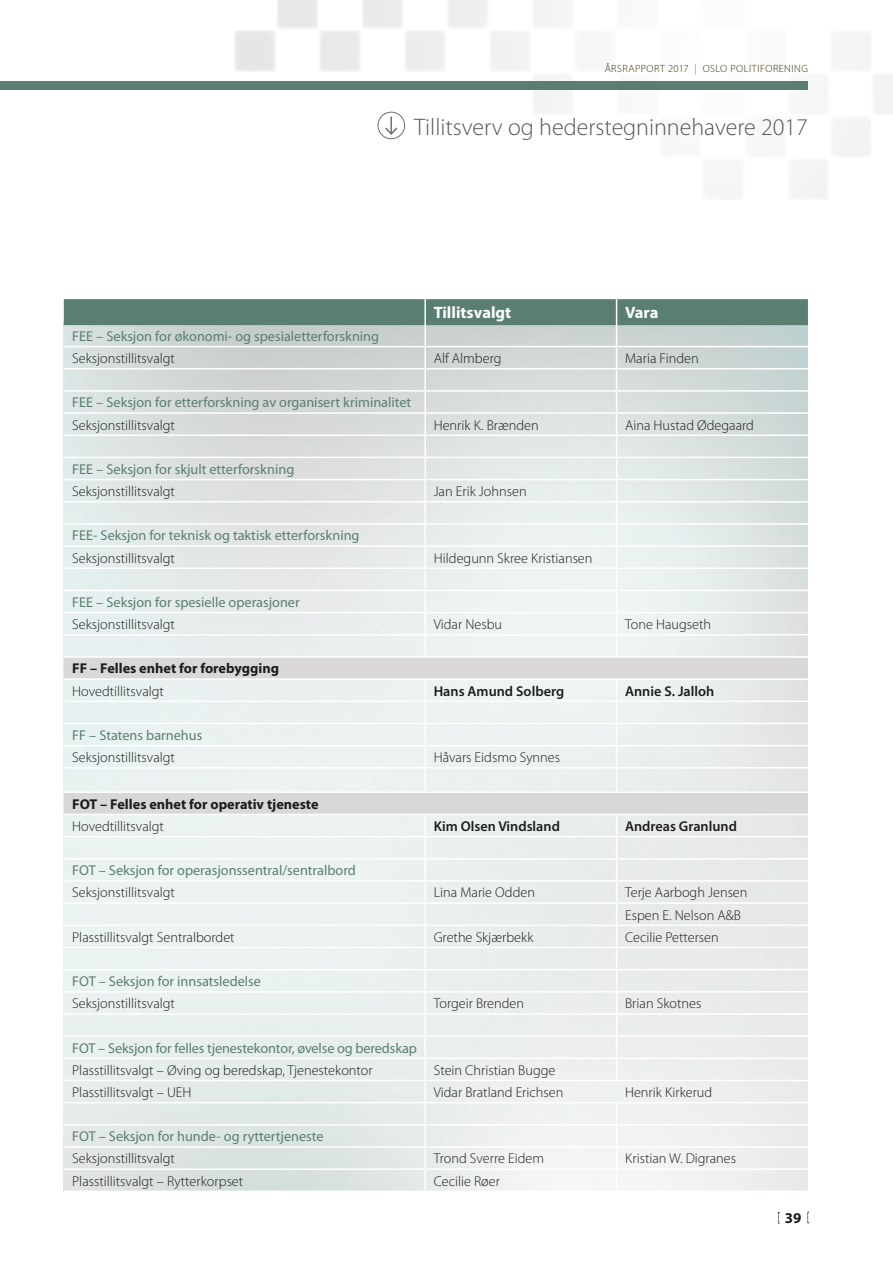
<style>
.page{position:relative;width:893px;height:1263px;background:#fff}
.page>*{position:absolute;margin:0;border:0;box-sizing:border-box;transform-origin:0 0}
.t1{font:300 24px "Myriad Pro";color:#575756}
.t2{font:700 16.5px "Myriad Pro";color:#fff}
.t3{font:700 15px "Myriad Pro";color:#1d1d1b}
.t4{font:300 14.25px/22.2px "Myriad Pro";color:#1d1d1b}
.t5{font:14.25px "Myriad Pro";color:#5a7f71}
.t6{font:700 14.25px "Myriad Pro";color:#1d1d1b}
.t7{font:600 14.25px "Myriad Pro";color:#1d1d1b}
.t8{font:300 10.5px "Myriad Pro";letter-spacing:.045em;color:#3e3200}
.s1{color:#5a7f71}
</style>
<div class="page">
<svg style="left:234px;top:0;width:659px;height:199px"></svg>
<div style="left:0;top:81px;width:808px;height:9px;background:#5a7f71"></div>
<svg style="left:807px;top:1212px;width:2px;height:11px"></svg>
<svg style="left:778px;top:1212px;width:1px;height:12px"></svg>
<div style="left:378px;top:112px;width:27px;height:27px;border:1px solid #706f6f;border-radius:50%"></div>
<svg style="left:383px;top:117px;width:16px;height:19px"></svg>
<svg style="left:64px;top:658px;width:744px;height:156px;fill:#e9f1f0"></svg>
<hr style="left:64px;top:700px;width:361px;height:2px;background:#fff">
<hr style="left:425px;top:700px;width:192px;height:2px;background:#fff">
<hr style="left:617px;top:700px;width:191px;height:2px;background:#fff">
<hr style="left:64px;top:767px;width:361px;height:1px;background:#fff">
<hr style="left:425px;top:767px;width:192px;height:1px;background:#fff">
<hr style="left:617px;top:767px;width:191px;height:1px;background:#fff">
<hr style="left:424px;top:680px;width:2px;height:20px;background:#fff">
<hr style="left:424px;top:702px;width:2px;height:21px;background:#fff">
<hr style="left:424px;top:724px;width:2px;height:21px;background:#fff">
<hr style="left:424px;top:746px;width:2px;height:21px;background:#fff">
<hr style="left:424px;top:768px;width:2px;height:23px;background:#fff">
<svg style="left:616px;top:680px;width:1px;height:111px"></svg>
<svg style="left:64px;top:299px;width:744px;height:357px"></svg>
<hr style="left:64px;top:346px;width:361px;height:1px;background:#fff">
<hr style="left:425px;top:346px;width:192px;height:1px;background:#fff">
<hr style="left:617px;top:346px;width:191px;height:1px;background:#fff">
<hr style="left:64px;top:390px;width:361px;height:2px;background:#fff">
<hr style="left:425px;top:390px;width:192px;height:2px;background:#fff">
<hr style="left:617px;top:390px;width:191px;height:2px;background:#fff">
<hr style="left:64px;top:412px;width:361px;height:2px;background:#fff">
<hr style="left:425px;top:412px;width:192px;height:2px;background:#fff">
<hr style="left:617px;top:412px;width:191px;height:2px;background:#fff">
<hr style="left:64px;top:523px;width:361px;height:2px;background:#fff">
<hr style="left:425px;top:523px;width:192px;height:2px;background:#fff">
<hr style="left:617px;top:523px;width:191px;height:2px;background:#fff">
<hr style="left:64px;top:545px;width:361px;height:2px;background:#fff">
<hr style="left:425px;top:545px;width:192px;height:2px;background:#fff">
<hr style="left:617px;top:545px;width:191px;height:2px;background:#fff">
<hr style="left:64px;top:590px;width:361px;height:1px;background:#fff">
<hr style="left:425px;top:590px;width:192px;height:1px;background:#fff">
<hr style="left:617px;top:590px;width:191px;height:1px;background:#fff">
<hr style="left:64px;top:612px;width:361px;height:1px;background:#fff">
<hr style="left:425px;top:612px;width:192px;height:1px;background:#fff">
<hr style="left:617px;top:612px;width:191px;height:1px;background:#fff">
<hr style="left:64px;top:457px;width:361px;height:1px;background:#fff">
<hr style="left:425px;top:457px;width:192px;height:1px;background:#fff">
<hr style="left:617px;top:457px;width:191px;height:1px;background:#fff">
<hr style="left:64px;top:479px;width:361px;height:1px;background:#fff">
<hr style="left:425px;top:479px;width:192px;height:1px;background:#fff">
<hr style="left:617px;top:479px;width:191px;height:1px;background:#fff">
<hr style="left:64px;top:678px;width:361px;height:2px;background:#fff">
<hr style="left:425px;top:678px;width:192px;height:2px;background:#fff">
<hr style="left:617px;top:678px;width:191px;height:2px;background:#fff">
<hr style="left:64px;top:723px;width:361px;height:1px;background:#fff">
<hr style="left:425px;top:723px;width:192px;height:1px;background:#fff">
<hr style="left:617px;top:723px;width:191px;height:1px;background:#fff">
<hr style="left:64px;top:745px;width:361px;height:1px;background:#fff">
<hr style="left:425px;top:745px;width:192px;height:1px;background:#fff">
<hr style="left:617px;top:745px;width:191px;height:1px;background:#fff">
<hr style="left:64px;top:791px;width:361px;height:2px;background:#fff">
<hr style="left:425px;top:791px;width:192px;height:2px;background:#fff">
<hr style="left:617px;top:791px;width:191px;height:2px;background:#fff">
<p class="t8" style="left:605px;top:62px;width:205px">ÅRSRAPPORT 2017 <span class="s1">|</span> OSLO POLITIFORENING</p>
<h1 class="t1" style="left:414px;top:114px;width:395px">Tillitsverv og hederstegninnehavere 2017</h1>
<p class="t2" style="left:434px;top:304px;width:79px">Tillitsvalgt</p>
<p class="t2" style="left:625px;top:304px;width:35px">Vara</p>
<p class="t5" style="left:72px;top:328px;width:308px">FEE – Seksjon for økonomi- og spesialetterforskning</p>
<p class="t4" style="left:72px;top:347px;width:104px">Seksjonstillitsvalgt</p>
<p class="t4" style="left:434px;top:347px;width:69px">Alf Almberg</p>
<p class="t4" style="left:625px;top:347px;width:75px">Maria Finden</p>
<p class="t5" style="left:72px;top:395px;width:341px">FEE – Seksjon for etterforskning av organisert kriminalitet</p>
<p class="t4" style="left:72px;top:414px;width:104px">Seksjonstillitsvalgt</p>
<p class="t4" style="left:434px;top:414px;width:107px">Henrik K. Brænden</p>
<p class="t4" style="left:625px;top:414px;width:130px">Aina Hustad Ødegaard</p>
<p class="t5" style="left:72px;top:461px;width:223px">FEE – Seksjon for skjult etterforskning</p>
<p class="t4" style="left:72px;top:480px;width:104px">Seksjonstillitsvalgt</p>
<p class="t4" style="left:434px;top:480px;width:94px">Jan Erik Johnsen</p>
<p class="t5" style="left:72px;top:528px;width:289px">FEE- Seksjon for teknisk og taktisk etterforskning</p>
<p class="t4" style="left:72px;top:547px;width:104px">Seksjonstillitsvalgt</p>
<p class="t4" style="left:434px;top:547px;width:160px">Hildegunn Skree Kristiansen</p>
<p class="t5" style="left:72px;top:594px;width:229px">FEE – Seksjon for spesielle operasjoner</p>
<p class="t4" style="left:72px;top:613px;width:104px">Seksjonstillitsvalgt</p>
<p class="t4" style="left:434px;top:613px;width:70px">Vidar Nesbu</p>
<p class="t4" style="left:625px;top:613px;width:87px">Tone Haugseth</p>
<p class="t6" style="left:72px;top:661px;width:208px">FF – Felles enhet for forebygging</p>
<p class="t4" style="left:72px;top:680px;width:93px">Hovedtillitsvalgt</p>
<p class="t7" style="left:434px;top:683px;width:132px">Hans Amund Solberg</p>
<p class="t7" style="left:625px;top:683px;width:91px">Annie S. Jalloh</p>
<p class="t5" style="left:72px;top:727px;width:132px">FF – Statens barnehus</p>
<p class="t4" style="left:72px;top:746px;width:104px">Seksjonstillitsvalgt</p>
<p class="t4" style="left:434px;top:746px;width:128px">Håvars Eidsmo Synnes</p>
<p class="t6" style="left:72px;top:796px;width:248px">FOT – Felles enhet for operativ tjeneste</p>
<p class="t4" style="left:72px;top:815px;width:93px">Hovedtillitsvalgt</p>
<p class="t7" style="left:434px;top:818px;width:128px">Kim Olsen Vindsland</p>
<p class="t7" style="left:625px;top:818px;width:113px">Andreas Granlund</p>
<p class="t5" style="left:72px;top:863px;width:285px">FOT – Seksjon for operasjonssentral/sentralbord</p>
<p class="t4" style="left:72px;top:882px;width:104px">Seksjonstillitsvalgt</p>
<p class="t4" style="left:434px;top:882px;width:103px">Lina Marie Odden</p>
<p class="t4" style="left:625px;top:882px;width:124px">Terje Aarbogh Jensen<br>Espen E. Nelson A&amp;B</p>
<p class="t4" style="left:72px;top:926px;width:164px">Plasstillitsvalgt Sentralbordet</p>
<p class="t4" style="left:434px;top:926px;width:101px">Grethe Skjærbekk</p>
<p class="t4" style="left:625px;top:926px;width:95px">Cecilie Pettersen</p>
<p class="t5" style="left:72px;top:973px;width:190px">FOT – Seksjon for innsatsledelse</p>
<p class="t4" style="left:72px;top:993px;width:104px">Seksjonstillitsvalgt</p>
<p class="t4" style="left:434px;top:993px;width:92px">Torgeir Brenden</p>
<p class="t4" style="left:625px;top:993px;width:78px">Brian Skotnes</p>
<p class="t5" style="left:72px;top:1040px;width:346px">FOT – Seksjon for felles tjenestekontor, øvelse og beredskap</p>
<p class="t4" style="left:72px;top:1059px;width:302px">Plasstillitsvalgt – Øving og beredskap, Tjenestekontor</p>
<p class="t4" style="left:434px;top:1059px;width:123px">Stein Christian Bugge</p>
<p class="t4" style="left:72px;top:1081px;width:121px">Plasstillitsvalgt – UEH</p>
<p class="t4" style="left:434px;top:1081px;width:131px">Vidar Bratland Erichsen</p>
<p class="t4" style="left:625px;top:1081px;width:89px">Henrik Kirkerud</p>
<p class="t5" style="left:72px;top:1129px;width:253px">FOT – Seksjon for hunde- og ryttertjeneste</p>
<p class="t4" style="left:72px;top:1148px;width:104px">Seksjonstillitsvalgt</p>
<p class="t4" style="left:434px;top:1148px;width:112px">Trond Sverre Eidem</p>
<p class="t4" style="left:625px;top:1148px;width:113px">Kristian W. Digranes</p>
<p class="t4" style="left:72px;top:1170px;width:172px">Plasstillitsvalgt – Rytterkorpset</p>
<p class="t4" style="left:434px;top:1170px;width:68px">Cecilie Røer</p>
<p class="t3" style="left:785px;top:1210px;width:18px">39</p>
</div>
